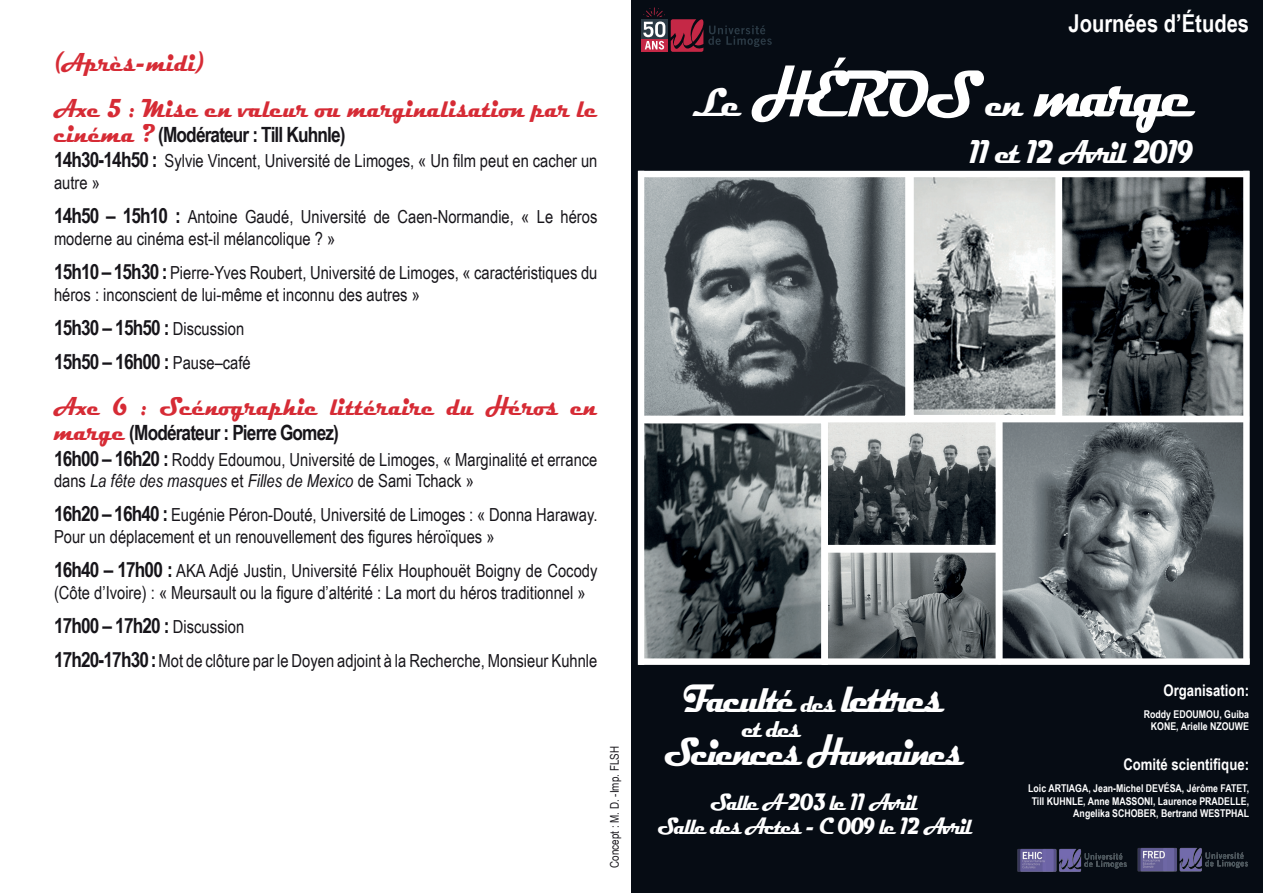
<style>
.page{position:relative;width:1263px;height:893px;background:#fff}
.page>*{position:absolute;margin:0;border:0;box-sizing:border-box;transform-origin:0 0}
.t1{font:700 66.9px "Magneto";letter-spacing:-.1em;color:#fff;scale:.8 1}
.t2{font:700 40.05px/53.6px "Magneto";letter-spacing:-.1em;color:#fff;text-align:center;scale:.8 1}
.t3{font:700 33.45px "Magneto";letter-spacing:-.1em;color:#fff;scale:.8 1}
.t4{font:700 26.7px "Magneto";color:#fff;scale:.8 1}
.t5{font:700 26.25px/46.2px "Magneto";color:#d62b35;scale:.8 1}
.t6{font:700 24.6px "Arial Narrow";color:#fff}
.t7{font:700 24px "Magneto";letter-spacing:-.1em;color:#fff;scale:.8 1}
.t8{font:700 21px/34.2px "Arial Narrow";letter-spacing:-.04em;color:#17151a}
.t9{font:18px/21.6px "Arial Narrow";color:#17151a}
.t10{font:700 16.05px "Arial Narrow";color:#fff}
.t11{font:12px "Arial Narrow";color:#17151a}
.t12{font:700 10.65px/12.9px "Arial Narrow";color:#fff;text-align:right}
.s1{font-family:"Magneto";font-size:26.25px;color:#d62b35}
.s2{font-weight:700;font-size:21px}
.s3{font-weight:400;font-size:18px}
.s4{font-style:italic}
.s5{font-size:40.05px}
.s6{font-size:26.7px}
.s7{font-size:42.75px}
</style>
<div class="page">
<div style="left:631px;top:0;width:632px;height:893px;background:#060c14"></div>
<img style="left:1137px;top:847px;width:111px;height:25px">
<img style="left:1017px;top:848px;width:110px;height:24px">
<svg style="left:671px;top:19px;width:101px;height:33px"></svg>
<div style="left:641px;top:39px;width:27px;height:13px;background:#c52846"></div>
<svg style="left:641px;top:19px;width:27px;height:20px"></svg>
<svg style="left:643px;top:7px;width:22px;height:43px"></svg>
<img style="left:914px;top:177px;width:141px;height:237px">
<div style="left:909px;top:172px;width:151px;height:247px;border:4px solid #fff"></div>
<img style="left:829px;top:553px;width:166px;height:105px">
<img style="left:1062px;top:177px;width:181px;height:238px">
<img style="left:644px;top:424px;width:176px;height:234px">
<img style="left:644px;top:177px;width:260px;height:238px">
<img style="left:1003px;top:422px;width:240px;height:236px">
<img style="left:829px;top:422px;width:166px;height:122px">
<div style="left:638px;top:171px;width:611px;height:6px;background:#fff"></div>
<div style="left:638px;top:658px;width:611px;height:7px;background:#fff"></div>
<div style="left:638px;top:171px;width:6px;height:494px;background:#fff"></div>
<div style="left:1243px;top:171px;width:6px;height:493px;background:#fff"></div>
<div style="left:906px;top:172px;width:7px;height:248px;background:#fff"></div>
<div style="left:1056px;top:172px;width:6px;height:248px;background:#fff"></div>
<div style="left:638px;top:416px;width:611px;height:6px;background:#fff"></div>
<div style="left:821px;top:417px;width:7px;height:248px;background:#fff"></div>
<div style="left:824px;top:545px;width:177px;height:7px;background:#fff"></div>
<div style="left:995px;top:416px;width:7px;height:248px;background:#fff"></div>
<h3 class="t5" style="left:54px;top:40px;width:681px">(Après-midi)<br>Axe 5 : Mise en valeur ou marginalisation par le</h3>
<p class="t8" style="left:54px;top:117px;width:293px"><span class="s1">cinéma ?</span> (Modérateur : Till Kuhnle)</p>
<p class="t9" style="left:54px;top:150px;width:545px"><span class="s2">14h30-14h50 :</span> Sylvie Vincent, Université de Limoges, « Un film peut en cacher un autre »</p>
<p class="t9" style="left:54px;top:205px;width:545px"><span class="s2">14h50 – 15h10 :</span> Antoine Gaudé, Université de Caen-Normandie, « Le héros moderne au cinéma est-il mélancolique ? »</p>
<p class="t9" style="left:54px;top:261px;width:545px"><span class="s2">15h10 – 15h30 :</span> Pierre-Yves Roubert, Université de Limoges, « caractéristiques du héros : inconscient de lui-même et inconnu des autres »</p>
<p class="t8" style="left:54px;top:309px;width:198px">15h30 – 15h50 : <span class="s3">Discussion<br></span>15h50 – 16h00 : <span class="s3">Pause–café</span></p>
<h3 class="t5" style="left:54px;top:384px;width:681px">Axe 6 : Scénographie littéraire du Héros en</h3>
<p class="t8" style="left:54px;top:415px;width:287px"><span class="s1">marge</span> (Modérateur : Pierre Gomez)</p>
<p class="t9" style="left:54px;top:448px;width:545px"><span class="s2">16h00 – 16h20 :</span> Roddy Edoumou, Université de Limoges, « Marginalité et errance dans <span class="s4">La fête des masques</span> et <span class="s4">Filles de Mexico</span> de Sami Tchack »</p>
<p class="t9" style="left:54px;top:504px;width:545px"><span class="s2">16h20 – 16h40 :</span> Eugénie Péron-Douté, Université de Limoges : « Donna Haraway.<br>Pour un déplacement et un renouvellement des figures héroïques »</p>
<p class="t9" style="left:54px;top:559px;width:545px"><span class="s2">16h40 – 17h00 :</span> AKA Adjé Justin, Université Félix Houphouët Boigny de Cocody (Côte d’Ivoire) : « Meursault ou la figure d’altérité : La mort du héros traditionnel »</p>
<p class="t8" style="left:54px;top:607px;width:192px">17h00 – 17h20 : <span class="s3">Discussion</span></p>
<p class="t9" style="left:54px;top:649px;width:545px"><span class="s2">17h20-17h30 :</span> Mot de clôture par le Doyen adjoint à la Recherche, Monsieur Kuhnle</p>
<p class="t11" style="left:606px;top:868px;width:123px;rotate:-90deg">Concept : M. D. -Imp. FLSH</p>
<h3 class="t6" style="left:1068px;top:4px;width:182px">Journées d’Études</h3>
<h1 class="t1" style="left:692px;top:56px;width:630px"><span class="s5">Le</span> HÉROS <span class="s5">en</span> marge</h1>
<h3 class="t3" style="left:968px;top:132px;width:283px">11 et 12 Avril 2019</h3>
<h2 class="t2" style="left:664px;top:673px;width:377px">Faculté <span class="s6">des</span> <span class="s7">lettres<br></span>Sciences Humaines</h2>
<h3 class="t7" style="left:710px;top:788px;width:261px">Salle A 203 le 11 Avril</h3>
<h3 class="t4" style="left:742px;top:713px;width:76px">et des</h3>
<h3 class="t7" style="left:658px;top:812px;width:395px">Salle des Actes - C 009 le 12 Avril</h3>
<p class="t10" style="left:1163px;top:678px;width:87px">Organisation:</p>
<p class="t12" style="left:1144px;top:707px;width:107px">Roddy EDOUMOU, Guiba<br>KONE, Arielle NZOUWE</p>
<p class="t10" style="left:1123px;top:752px;width:127px">Comité scientifique:</p>
<p class="t12" style="left:1028px;top:781px;width:222px">Loic ARTIAGA, Jean-Michel DEVÉSA, Jérôme FATET,<br>Till KUHNLE, Anne MASSONI, Laurence PRADELLE,<br>Angelika SCHOBER, Bertrand WESTPHAL</p>
</div>
